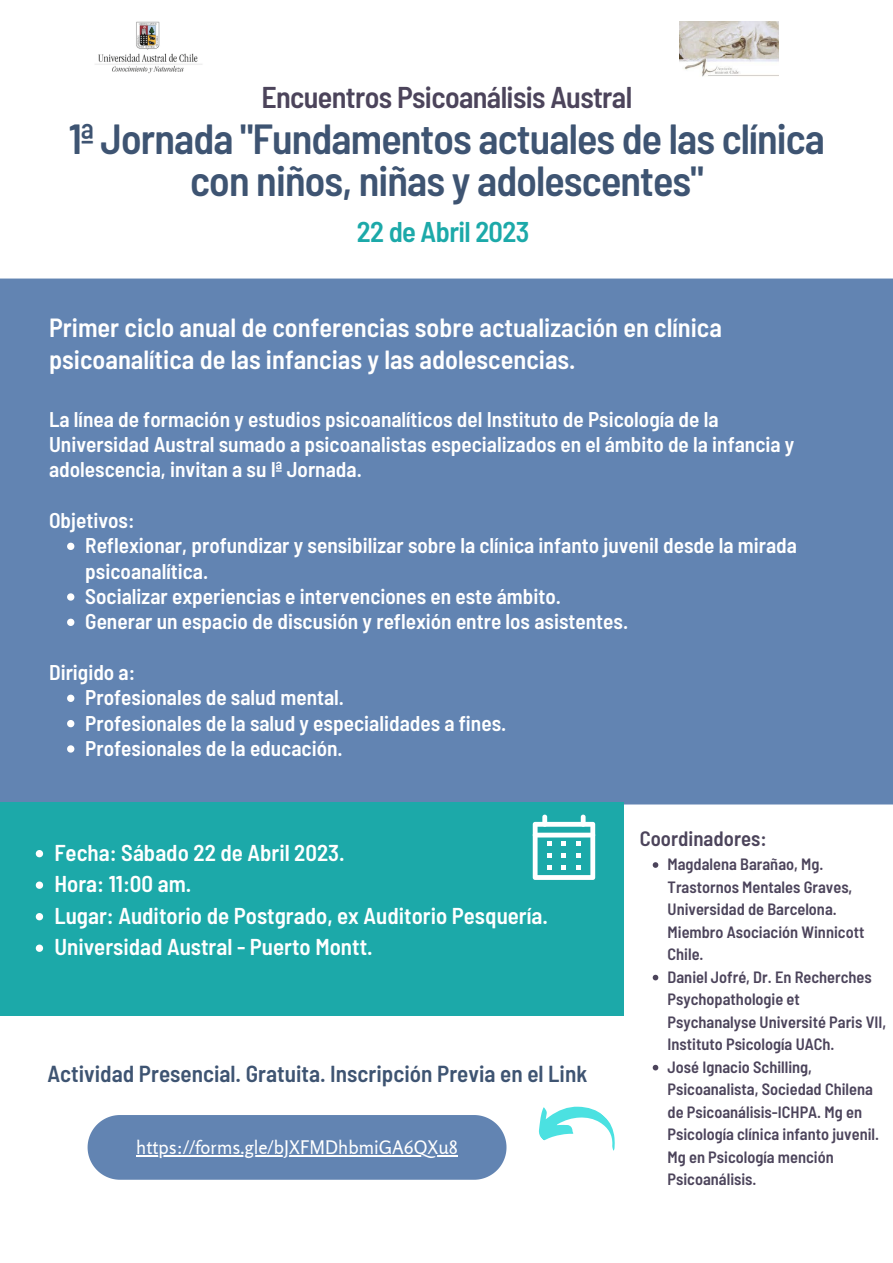
<style>
.page{position:relative;width:893px;height:1263px;background:#fff}
.page>*{position:absolute;margin:0;border:0;box-sizing:border-box;transform-origin:0 0}
.t1{font:600 semi-condensed 42px/41.1px "Barlow";letter-spacing:-.02em;color:#3e5472;text-align:center}
.t2{font:600 semi-condensed 30px "Barlow";letter-spacing:-.02em;color:#4c445b}
.t3{font:600 semi-condensed 28.5px "Barlow";letter-spacing:-.02em;color:#1ca9a9}
.t4{font:600 semi-condensed 26.25px/31.5px "Barlow";color:#fff}
.t5{font:600 semi-condensed 23.1px "Barlow";color:#3e5472}
.t6{font:600 semi-condensed 22.88px/31.5px "Barlow";color:#fff}
.t7{font:600 semi-condensed 21.3px/25.3px "Barlow";color:#fff}
.t8{font:600 semi-condensed 20.7px "Barlow";color:#4c445b}
.t9{font:18.67px "Rosario";color:#fff}
.t10{font:600 semi-condensed 16.35px/22.5px "Barlow";color:#4c445b}
</style>
<div class="page">
<img style="left:95px;top:21px;width:107px;height:53px">
<img style="left:680px;top:21px;width:99px;height:56px">
<div style="left:0;top:278px;width:893px;height:526px;background:#6284b2"></div>
<svg style="left:67px;top:543px;width:7px;height:7px"></svg>
<svg style="left:67px;top:593px;width:7px;height:8px"></svg>
<svg style="left:67px;top:619px;width:7px;height:7px"></svg>
<svg style="left:67px;top:695px;width:7px;height:7px"></svg>
<svg style="left:67px;top:720px;width:7px;height:7px"></svg>
<svg style="left:67px;top:745px;width:7px;height:8px"></svg>
<div style="left:0;top:802px;width:623px;height:214px;background:#1ca9a9"></div>
<svg style="left:36px;top:850px;width:7px;height:7px"></svg>
<svg style="left:36px;top:881px;width:7px;height:8px"></svg>
<svg style="left:36px;top:913px;width:7px;height:7px"></svg>
<svg style="left:36px;top:944px;width:7px;height:8px"></svg>
<div style="left:88px;top:1115px;width:418px;height:65px;background:#6284b2"></div>
<svg style="left:533px;top:815px;width:62px;height:65px"></svg>
<svg style="left:538px;top:1106px;width:77px;height:45px"></svg>
<hr style="left:136px;top:1155px;width:322px;height:1px;background:#fff">
<svg style="left:652px;top:862px;width:6px;height:6px"></svg>
<svg style="left:652px;top:975px;width:6px;height:5px"></svg>
<svg style="left:652px;top:1065px;width:6px;height:5px"></svg>
<h2 class="t2" style="left:261px;top:78px;width:372px">Encuentros Psicoanálisis Austral</h2>
<h1 class="t1" style="left:69px;top:117px;width:757px">1ª Jornada "Fundamentos actuales de las clínica con niños, niñas y adolescentes"</h1>
<h3 class="t3" style="left:357px;top:213px;width:174px">22 de Abril 2023</h3>
<p class="t4" style="left:49px;top:311px;width:674px">Primer ciclo anual de conferencias sobre actualización en clínica psicoanalítica de las infancias y las adolescencias.</p>
<p class="t7" style="left:49px;top:405px;width:747px">La línea de formación y estudios psicoanalíticos del Instituto de Psicología de la<br>Universidad Austral sumado a psicoanalistas especializados en el ámbito de la infancia y adolescencia, invitan a su Iª Jornada.</p>
<p class="t7" style="left:49px;top:507px;width:87px">Objetivos:</p>
<p class="t7" style="left:85px;top:532px;width:713px">Reflexionar, profundizar y sensibilizar sobre la clínica infanto juvenil desde la mirada psicoanalítica.<br>Socializar experiencias e intervenciones en este ámbito.<br>Generar un espacio de discusión y reflexión entre los asistentes.</p>
<p class="t7" style="left:49px;top:659px;width:88px">Dirigido a:</p>
<p class="t7" style="left:85px;top:684px;width:422px">Profesionales de salud mental.<br>Profesionales de la salud y especialidades a fines.<br>Profesionales de la educación.</p>
<p class="t6" style="left:54px;top:836px;width:495px">Fecha: Sábado 22 de Abril 2023.<br>Hora: 11:00 am.<br>Lugar: Auditorio de Postgrado, ex Auditorio Pesquería.<br>Universidad Austral - Puerto Montt.</p>
<p class="t5" style="left:47px;top:1059px;width:541px">Actividad Presencial. Gratuita. Inscripción Previa en el Link</p>
<p class="t9" style="left:136px;top:1135px;width:323px">https://forms.gle/bJXFMDhbmiGA6QXu8</p>
<p class="t8" style="left:640px;top:825px;width:128px">Coordinadores:</p>
<p class="t10" style="left:667px;top:852px;width:220px">Magdalena Barañao, Mg.<br>Trastornos Mentales Graves,<br>Universidad de Barcelona.<br>Miembro Asociación Winnicott<br>Chile.<br>Daniel Jofré, Dr. En Recherches<br>Psychopathologie et<br>Psychanalyse Université Paris VII,<br>Instituto Psicología UACh.<br>José Ignacio Schilling,<br>Psicoanalista, Sociedad Chilena de Psicoanálisis-ICHPA. Mg en<br>Psicología clínica infanto juvenil.<br>Mg en Psicología mención<br>Psicoanálisis.</p>
</div>
